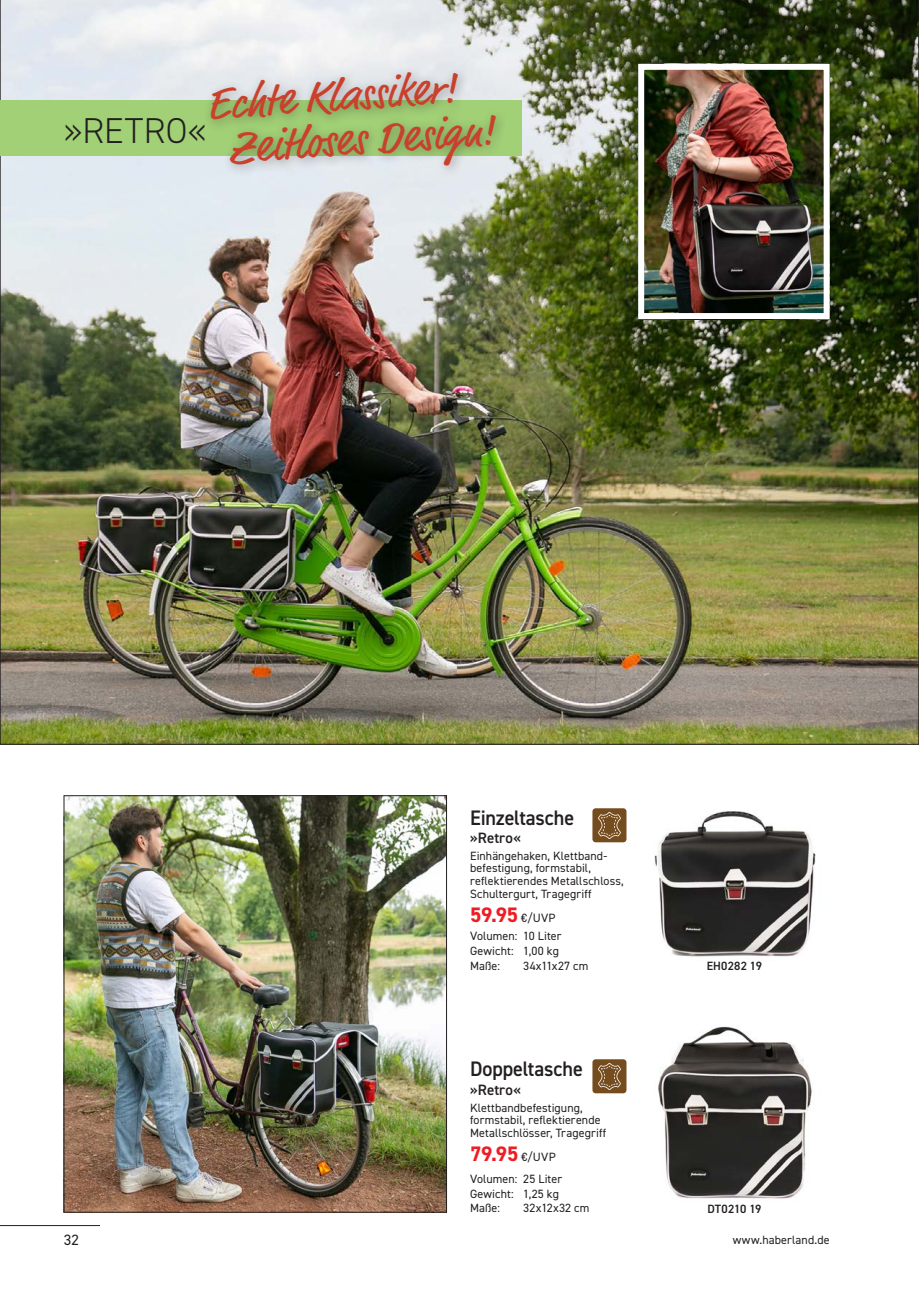
<style>
.page{position:relative;width:919px;height:1289px;background:#fff}
.page>*{position:absolute;margin:0;border:0;box-sizing:border-box;transform-origin:0 0}
.t1{font:45px/45px "Market Pro";color:#c9402b}
.t2{font:300 36px "DIN2014";letter-spacing:.01em;color:#231f20}
.t3{font:600 21px "DIN2014";letter-spacing:-.005em;color:#231f20;scale:.96 1}
.t4{font:700 21px "DIN2014";letter-spacing:-.01em;color:#ee1d23}
.t5{font:600 15px "DIN2014";color:#231f20}
.t6{font:15px "DIN2014";color:#231f20}
.t7{font:12px/12.8px "DIN2014";letter-spacing:.005em;color:#231f20}
.t8{font:600 12px "DIN2014";letter-spacing:.015em;color:#231f20}
.s1{font-weight:400;font-size:12px;color:#231f20}
</style>
<div class="page">
<hr style="left:0;top:1225px;width:100px;height:1px;background:#231f20">
<img style="left:0;top:0;width:918px;height:744px">
<img style="left:658px;top:1026px;width:154px;height:173px">
<img style="left:654px;top:811px;width:162px;height:146px">
<div style="left:592px;top:808px;width:34px;height:34px;background:#754c1e;border-radius:3px"></div>
<svg style="left:598px;top:812px;width:23px;height:26px"></svg>
<div style="left:592px;top:1059px;width:34px;height:34px;background:#754c1e;border-radius:3px"></div>
<svg style="left:598px;top:1063px;width:23px;height:26px"></svg>
<img style="left:645px;top:71px;width:177px;height:241px">
<div style="left:638px;top:64px;width:191px;height:255px;border:6px solid #fff"></div>
<img style="left:66px;top:797px;width:378px;height:413px">
<div style="left:0;top:100px;width:521px;height:55px;background:#a1d076"></div>
<div style="left:203px;top:65px;width:304px;height:112px;background:#231f20;opacity:.4"></div>
<h1 class="t1" style="left:224px;top:83px;width:268px;text-indent:-19px;rotate:-4deg">Echte Klassiker!<br>Zeitloses Design!</h1>
<h2 class="t2" style="left:64px;top:109px;width:144px">»RETRO«</h2>
<h3 class="t3" style="left:470px;top:803px;width:110px">Einzeltasche</h3>
<p class="t5" style="left:470px;top:827px;width:52px">»Retro«</p>
<p class="t7" style="left:470px;top:849px;width:155px">Einhängehaken, Klettband&shy;befestigung, formstabil, reflektierendes Metallschloss,<br>Schultergurt, Tragegriff</p>
<h3 class="t4" style="left:470px;top:900px;width:87px">59.95 <span class="s1">€/UVP</span></h3>
<p class="t7" style="left:470px;top:928px;width:93px;line-height:14.9px">Volumen: 10 Liter<br>Gewicht: 1,00 kg<br>Maße:</p>
<p class="t7" style="left:523px;top:959px;width:67px">34x11x27 cm</p>
<h3 class="t3" style="left:470px;top:1055px;width:119px">Doppeltasche</h3>
<p class="t5" style="left:470px;top:1079px;width:52px">»Retro«</p>
<p class="t7" style="left:470px;top:1100px;width:138px">Klettbandbefestigung, formstabil, reflektierende<br>Metallschlösser, Tragegriff</p>
<h3 class="t4" style="left:470px;top:1139px;width:87px">79.95 <span class="s1">€/UVP</span></h3>
<p class="t7" style="left:470px;top:1170px;width:93px;line-height:14.9px">Volumen: 25 Liter<br>Gewicht: 1,25 kg<br>Maße:</p>
<p class="t7" style="left:523px;top:1201px;width:68px">32x12x32 cm</p>
<p class="t8" style="left:706px;top:957px;width:57px">EH0282 19</p>
<p class="t8" style="left:707px;top:1200px;width:55px">DT0210 19</p>
<p class="t6" style="left:64px;top:1230px;width:17px">32</p>
<p class="t7" style="left:732px;top:1232px;width:98px">www.haberland.de</p>
</div>
